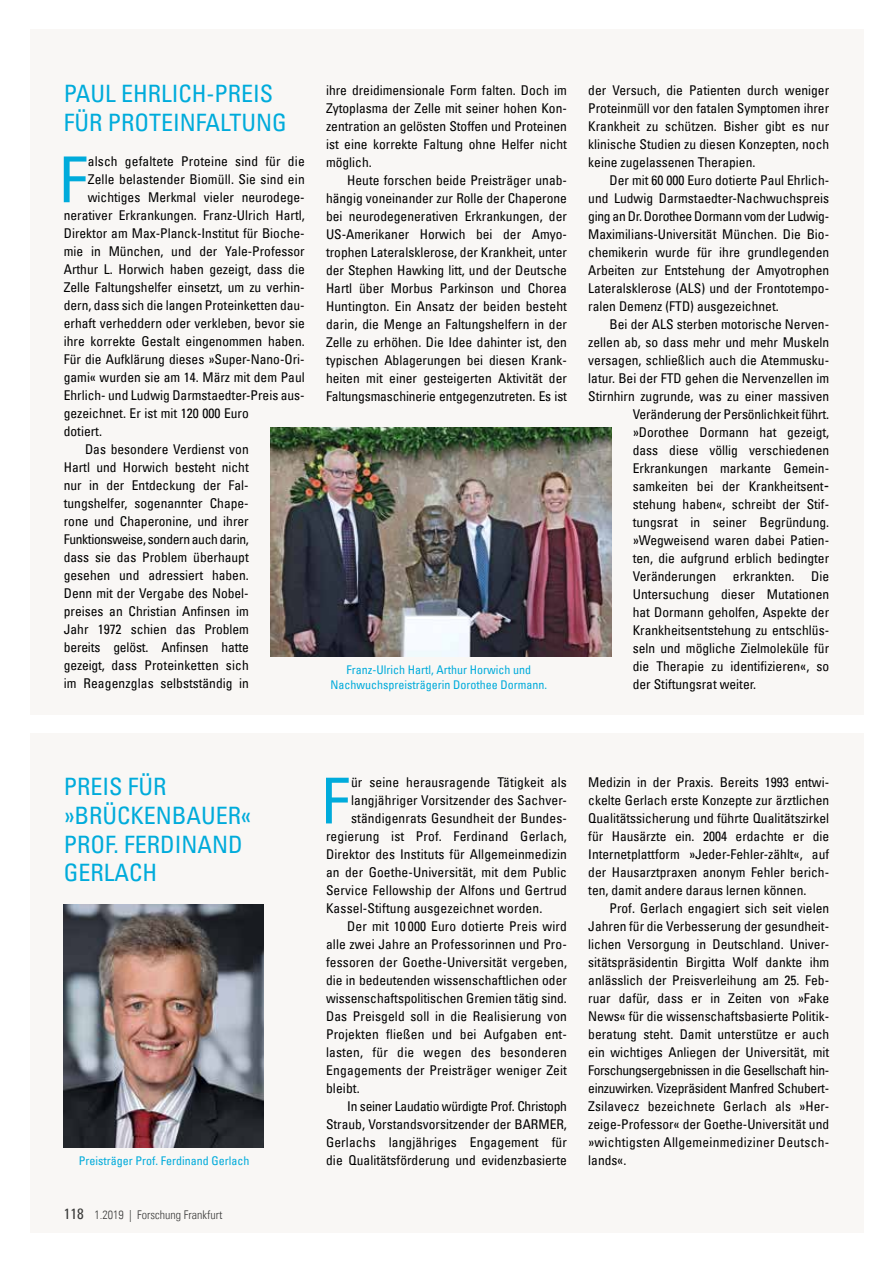
<style>
.page{position:relative;width:893px;height:1263px;background:#fff}
.page>*{position:absolute;margin:0;border:0;box-sizing:border-box;transform-origin:0 0}
.t1{font:condensed 63.3px "Univers Com 57";color:#00abdb}
.t2{font:condensed 24px/28.8px "Univers Com 57";color:#00abdb}
.t3{font:condensed 13.5px/18px "Univers Com 57";color:#000;text-align:justify}
.t4{font:condensed 13.5px "Univers Com 57";letter-spacing:-.02em;color:#000}
.t5{font:condensed 13.5px "Univers Com 57";letter-spacing:-.025em;color:#000}
.t6{font:condensed 13.5px "Univers Com 57";letter-spacing:.02em;color:#000}
.t7{font:condensed 12px/14.4px "Univers Com 57";color:#00abdb;text-align:center}
.t8{font:12px "Univers Com 47 Light Cond";color:#3c3c3b}
.s1{font-size:16.5px}
.s2{font-family:"Univers Com 57";font-stretch:condensed;font-size:15px}
</style>
<div class="page">
<div style="left:30px;top:733px;width:833px;height:500px;background:#f9f7f5"></div>
<div style="left:30px;top:30px;width:833px;height:685px;background:#f9f7f5"></div>
<img style="left:64px;top:905px;width:200px;height:242px">
<img style="left:270px;top:427px;width:341px;height:229px">
<h2 class="t2" style="left:64px;top:79px;width:225px">PAUL EHRLICH-PREIS<br>FÜR PROTEINFALTUNG</h2>
<h1 class="t1" style="left:59px;top:140px;width:30px">F</h1>
<p class="t3" style="left:88px;top:152px;width:218px">alsch gefaltete Proteine sind für die</p>
<p class="t3" style="left:88px;top:170px;width:218px">Zelle belastender Biomüll. Sie sind ein</p>
<p class="t3" style="left:88px;top:188px;width:217px">wichtiges Merkmal vieler neurodege-</p>
<p class="t3" style="left:64px;top:206px;width:242px">nerativer Erkrankungen. Franz-Ulrich Hartl,</p>
<p class="t3" style="left:64px;top:224px;width:242px">Direktor am Max-Planck-Institut für Bioche-</p>
<p class="t3" style="left:64px;top:242px;width:242px">mie in München, und der Yale-Professor</p>
<p class="t3" style="left:64px;top:260px;width:242px">Arthur L. Horwich haben gezeigt, dass die</p>
<p class="t3" style="left:64px;top:278px;width:242px">Zelle Faltungshelfer einsetzt, um zu verhin-</p>
<p class="t3" style="left:64px;top:296px;width:242px">dern, dass sich die langen Proteinketten dau-</p>
<p class="t3" style="left:64px;top:314px;width:242px">erhaft verheddern oder verkleben, bevor sie</p>
<p class="t3" style="left:64px;top:332px;width:242px">ihre korrekte Gestalt eingenommen haben.</p>
<p class="t3" style="left:64px;top:350px;width:242px">Für die Aufklärung dieses »Super-Nano-Ori-</p>
<p class="t3" style="left:64px;top:368px;width:242px">gami« wurden sie am 14. März mit dem Paul</p>
<p class="t3" style="left:64px;top:386px;width:242px">Ehrlich- und Ludwig Darmstaedter-Preis aus-</p>
<p class="t3" style="left:64px;top:404px;width:186px">gezeichnet. Er ist mit 120 000 Euro</p>
<p class="t3" style="left:64px;top:422px;width:40px">dotiert.</p>
<p class="t3" style="left:85px;top:440px;width:165px">Das besondere Verdienst von</p>
<p class="t3" style="left:64px;top:458px;width:186px">Hartl und Horwich besteht nicht</p>
<p class="t3" style="left:64px;top:476px;width:186px">nur in der Entdeckung der Fal-</p>
<p class="t3" style="left:64px;top:494px;width:186px">tungshelfer, sogenannter Chape-</p>
<p class="t3" style="left:64px;top:512px;width:186px">rone und Chaperonine, und ihrer</p>
<p class="t5" style="left:64px;top:531px;width:186px">Funktionsweise, sondern auch darin,</p>
<p class="t3" style="left:64px;top:548px;width:186px">dass sie das Problem überhaupt</p>
<p class="t3" style="left:64px;top:566px;width:186px">gesehen und adressiert haben.</p>
<p class="t3" style="left:64px;top:584px;width:186px">Denn mit der Vergabe des Nobel-</p>
<p class="t3" style="left:64px;top:602px;width:186px">preises an Christian Anfinsen im</p>
<p class="t3" style="left:64px;top:620px;width:186px">Jahr 1972 schien das Problem</p>
<p class="t3" style="left:64px;top:638px;width:186px">bereits gelöst. Anfinsen hatte</p>
<p class="t3" style="left:64px;top:656px;width:186px">gezeigt, dass Proteinketten sich</p>
<p class="t3" style="left:64px;top:674px;width:186px">im Reagenzglas selbstständig in</p>
<p class="t3" style="left:326px;top:81px;width:242px">ihre dreidimensionale Form falten. Doch im Zytoplasma der Zelle mit seiner hohen Kon&shy;zentration an gelösten Stoffen und Proteinen ist eine korrekte Faltung ohne Helfer nicht möglich.</p>
<p class="t3" style="left:326px;top:171px;width:242px;text-indent:21px">Heute forschen beide Preisträger unab&shy;hängig voneinander zur Rolle der Chaperone bei neurodegenerativen Erkrankungen, der US-Amerikaner Horwich bei der Amyo&shy;trophen Lateralsklerose, der Krankheit, unter der Stephen Hawking litt, und der Deutsche Hartl über Morbus Parkinson und Chorea Huntington. Ein Ansatz der beiden besteht darin, die Menge an Faltungshelfern in der Zelle zu erhöhen. Die Idee dahinter ist, den typischen Ablagerungen bei diesen Krank&shy;heiten mit einer gesteigerten Aktivität der Faltungsmaschinerie entgegenzutreten. Es ist</p>
<p class="t7" style="left:330px;top:663px;width:218px">Franz-Ulrich Hartl, Arthur Horwich und<br>Nachwuchspreisträgerin Dorothee Dormann.</p>
<p class="t3" style="left:588px;top:81px;width:242px">der Versuch, die Patienten durch weniger Proteinmüll vor den fatalen Symptomen ihrer Krankheit zu schützen. Bisher gibt es nur klinische Studien zu diesen Konzepten, noch keine zugelassenen Therapien.</p>
<p class="t3" style="left:588px;top:171px;width:242px;text-indent:21px">Der mit 60 000 Euro dotierte Paul Ehrlich&shy;und Ludwig Darmstaedter-Nachwuchspreis ging an Dr. Dorothee Dormann vom der Ludwig-Maximilians-Universität München. Die Bio&shy;chemikerin wurde für ihre grundlegenden Arbeiten zur Entstehung der Amyotrophen Lateralsklerose (ALS) und der Frontotempo&shy;ralen Demenz (FTD) ausgezeichnet.</p>
<p class="t3" style="left:609px;top:315px;width:221px">Bei der ALS sterben motorische Nerven-</p>
<p class="t3" style="left:588px;top:333px;width:242px">zellen ab, so dass mehr und mehr Muskeln</p>
<p class="t3" style="left:588px;top:351px;width:242px">versagen, schließlich auch die Atemmusku-</p>
<p class="t3" style="left:588px;top:369px;width:242px">latur. Bei der FTD gehen die Nervenzellen im</p>
<p class="t3" style="left:588px;top:387px;width:242px">Stirnhirn zugrunde, was zu einer massiven</p>
<p class="t3" style="left:633px;top:405px;width:198px">Veränderung der Persönlichkeit führt.</p>
<p class="t3" style="left:633px;top:423px;width:198px">»Dorothee Dormann hat gezeigt,</p>
<p class="t3" style="left:633px;top:441px;width:198px">dass diese völlig verschiedenen</p>
<p class="t3" style="left:633px;top:459px;width:198px">Erkrankungen markante Gemein-</p>
<p class="t3" style="left:633px;top:477px;width:198px">samkeiten bei der Krankheitsent<span class="s1">-</span></p>
<p class="t3" style="left:633px;top:495px;width:198px">stehung haben«, schreibt der Stif-</p>
<p class="t3" style="left:633px;top:513px;width:198px">tungsrat in seiner Begründung.</p>
<p class="t3" style="left:633px;top:531px;width:198px">»Wegweisend waren dabei Patien-</p>
<p class="t3" style="left:633px;top:549px;width:198px">ten, die aufgrund erblich bedingter</p>
<p class="t3" style="left:633px;top:567px;width:198px">Veränderungen erkrankten. Die</p>
<p class="t3" style="left:633px;top:585px;width:198px">Untersuchung dieser Mutationen</p>
<p class="t3" style="left:633px;top:603px;width:198px">hat Dormann geholfen, Aspekte der</p>
<p class="t3" style="left:633px;top:621px;width:198px">Krankheitsentstehung zu entschlüs-</p>
<p class="t3" style="left:633px;top:639px;width:198px">seln und mögliche Zielmoleküle für</p>
<p class="t3" style="left:633px;top:657px;width:198px">die Therapie zu identifizieren«, so</p>
<p class="t3" style="left:633px;top:675px;width:125px">der Stiftungsrat weiter.</p>
<h2 class="t2" style="left:64px;top:772px;width:190px">PREIS FÜR »BRÜCKENBAUER«<br>PROF. FERDINAND<br>GERLACH</h2>
<h1 class="t1" style="left:321px;top:761px;width:30px">F</h1>
<p class="t3" style="left:351px;top:773px;width:217px">ür seine herausragende Tätigkeit als</p>
<p class="t3" style="left:588px;top:773px;width:242px">Medizin in der Praxis. Bereits 1993 entwi&shy;ckelte Gerlach erste Konzepte zur ärztlichen Qualitätssicherung und führte Qualitätszirkel für Hausärzte ein. 2004 erdachte er die Internetplattform »Jeder-Fehler-zählt«, auf der Hausarztpraxen anonym Fehler berich&shy;ten, damit andere daraus lernen können.</p>
<p class="t3" style="left:588px;top:899px;width:242px;text-indent:21px">Prof. Gerlach engagiert sich seit vielen Jahren für die Verbesserung der gesundheit&shy;lichen Versorgung in Deutschland. Univer&shy;sitätspräsidentin Birgitta Wolf dankte ihm anlässlich der Preisverleihung am 25. Feb&shy;ruar dafür, dass er in Zeiten von »Fake News« für die wissenschaftsbasierte Politik&shy;beratung steht. Damit unterstütze er auch ein wichtiges Anliegen der Universität, mit Forschungsergebnissen in die Gesellschaft hin&shy;einzuwirken. Vizepräsident Manfred Schubert-Zsilavecz bezeichnete Gerlach als »Her&shy;zeige-Professor« der Goethe-Universität und »wichtigsten Allgemeinmediziner Deutsch-</p>
<p class="t3" style="left:351px;top:791px;width:217px">langjähriger Vorsitzender des Sachver-</p>
<p class="t3" style="left:351px;top:809px;width:217px">ständigenrats Gesundheit der Bundes-</p>
<p class="t3" style="left:326px;top:827px;width:242px">regierung ist Prof. Ferdinand Gerlach,</p>
<p class="t3" style="left:326px;top:845px;width:242px">Direktor des Instituts für Allgemeinmedizin</p>
<p class="t3" style="left:326px;top:863px;width:242px">an der Goethe-Universität, mit dem Public</p>
<p class="t3" style="left:326px;top:881px;width:242px">Service Fellowship der Alfons und Gertrud</p>
<p class="t3" style="left:326px;top:899px;width:218px">Kassel-Stiftung ausgezeichnet worden.</p>
<p class="t3" style="left:347px;top:917px;width:221px">Der mit 10 000 Euro dotierte Preis wird</p>
<p class="t3" style="left:326px;top:935px;width:242px">alle zwei Jahre an Professorinnen und Pro-</p>
<p class="t3" style="left:326px;top:953px;width:242px">fessoren der Goethe-Universität vergeben,</p>
<p class="t3" style="left:326px;top:971px;width:242px">die in bedeutenden wissenschaftlichen oder</p>
<p class="t3" style="left:326px;top:989px;width:242px">wissenschaftspolitischen Gremien tätig sind.</p>
<p class="t3" style="left:326px;top:1007px;width:242px">Das Preisgeld soll in die Realisierung von</p>
<p class="t3" style="left:326px;top:1025px;width:241px">Projekten fließen und bei Aufgaben ent-</p>
<p class="t6" style="left:326px;top:1044px;width:242px">lasten, für die wegen des besonderen</p>
<p class="t3" style="left:326px;top:1061px;width:242px">Engagements der Preisträger weniger Zeit</p>
<p class="t3" style="left:326px;top:1079px;width:35px">bleibt.</p>
<p class="t4" style="left:347px;top:1098px;width:221px">In seiner Laudatio würdigte Prof. Christoph</p>
<p class="t3" style="left:326px;top:1115px;width:242px">Straub, Vorstandsvorsitzender der BARMER,</p>
<p class="t3" style="left:326px;top:1133px;width:242px">Gerlachs langjähriges Engagement für</p>
<p class="t3" style="left:326px;top:1151px;width:242px">die Qualitätsförderung und evidenzbasierte</p>
<p class="t7" style="left:79px;top:1153px;width:172px">Preisträger Prof. Ferdinand Gerlach</p>
<p class="t3" style="left:588px;top:1151px;width:40px">lands«.</p>
<p class="t8" style="left:64px;top:1208px;width:160px"><span class="s2">118</span> 1.2019 | Forschung Frankfurt</p>
</div>
